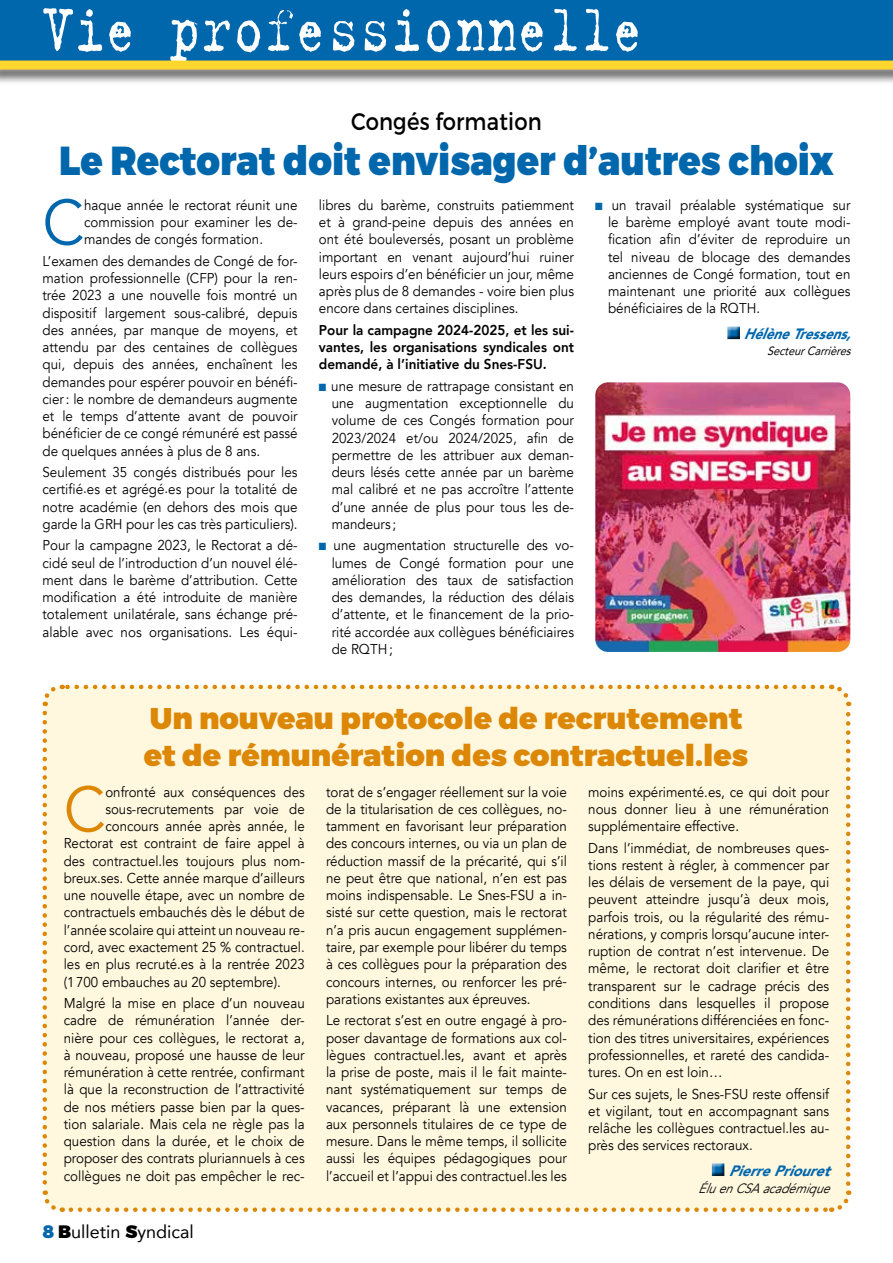
<style>
.page{position:relative;width:893px;height:1263px;background:#fff}
.page>*{position:absolute;margin:0;border:0;box-sizing:border-box;transform-origin:0 0}
.t1{font:72px "Trixie Text";color:#fff;scale:.8 1}
.t2{font:63px "Avenir";color:#0067ad;scale:.94 1}
.t3{font:63px "Avenir";color:#dc8705;scale:.94 1}
.t4{font:900 40.5px "Montserrat";color:#0067ad;scale:.9 1}
.t5{font:900 30px/37.2px "Montserrat";color:#dc8705}
.t6{font:24px "Montserrat";letter-spacing:.01em;color:#000;scale:.88 1}
.t7{font:18px "Avenir";color:#000}
.t8{font:italic 900 15px "Avenir";color:#0067ad;scale:.9 1}
.t9{font:italic 900 15px "Avenir";color:#0067ad;scale:.96 1}
.t10{font:14.25px/17.2px "Avenir";color:#000;text-align:justify;scale:.94 1}
.t11{font:14.25px "Avenir";color:#000;scale:.93 1}
.t12{font:800 14.25px/17.2px "Avenir";color:#000;text-align:justify;scale:.95 1}
.t13{font:italic 13.5px "Avenir";color:#000;scale:.9 1}
.t14{font:italic 12px "Avenir";color:#000;scale:.9 1}
.s1{color:#0067ad}
.s2{font-family:"Montserrat";font-weight:900;color:#0067ad}
.s3{font-family:"Montserrat";font-weight:900}
</style>
<div class="page">
<div style="left:0;top:0;width:893px;height:61px;background:#0067ad"></div>
<div style="left:0;top:60px;width:893px;height:25px;background:#000;opacity:.65"></div>
<div style="left:0;top:61px;width:893px;height:9px;background:#ffd62d"></div>
<div style="left:727px;top:326px;width:15px;height:15px;background:#000;opacity:.75"></div>
<div style="left:45px;top:687px;width:803px;height:523px;background:#fff7de;border-radius:17px"></div>
<svg style="left:42px;top:713px;width:21px;height:499px"></svg>
<svg style="left:71px;top:1190px;width:781px;height:22px"></svg>
<svg style="left:830px;top:684px;width:22px;height:500px"></svg>
<svg style="left:42px;top:684px;width:780px;height:22px"></svg>
<div style="left:711px;top:1162px;width:15px;height:15px;background:#000;opacity:.75"></div>
<img style="left:595px;top:382px;width:255px;height:270px">
<h1 class="t1" style="left:43px;top:-13px;width:754px">Vie professionnelle</h1>
<h3 class="t6" style="left:351px;top:106px;width:218px">Congés formation</h3>
<h3 class="t4" style="left:59px;top:135px;width:862px">Le Rectorat doit envisager d’autres choix</h3>
<p class="t10" style="left:608px;top:197px;width:259px;text-indent:-13px"><span class="s1">■</span> un travail préalable systématique sur le barème employé avant toute modi&shy;fication afin d’éviter de reproduire un tel niveau de blocage des demandes anciennes de Congé formation, tout en maintenant une priorité aux collègues bénéficiaires de la RQTH.</p>
<p class="t8" style="left:744px;top:321px;width:128px">HélèneTressens,</p>
<p class="t14" style="left:767px;top:341px;width:100px">SecteurCarrières</p>
<h2 class="t2" style="left:43px;top:185px;width:46px">C</h2>
<p class="t10" style="left:84px;top:197px;width:229px">haque année le rectorat réunit une commission pour examiner les de&shy;mandes de congés formation.</p>
<p class="t10" style="left:43px;top:253px;width:273px">L’examen des demandes de Congé de for&shy;mation professionnelle (CFP) pour la ren&shy;trée 2023 a une nouvelle fois montré un dispositif largement sous-calibré, depuis des années, par manque de moyens, et attendu par des centaines de collègues qui, depuis des années, enchaînent les demandes pour espérer pouvoir en bénéfi&shy;cier: le nombre de demandeurs augmente et le temps d’attente avant de pouvoir bénéficier de ce congé rémunéré est passé de quelques années à plus de 8 ans.</p>
<p class="t10" style="left:43px;top:464px;width:273px">Seulement 35 congés distribués pour les certifié.es et agrégé.es pour la totalité de notre académie (en dehors des mois que garde la GRH pour les cas très particuliers).</p>
<p class="t10" style="left:43px;top:537px;width:273px">Pour la campagne 2023, le Rectorat a dé&shy;cidé seul de l’introduction d’un nouvel élé&shy;ment dans le barème d’attribution. Cette modification a été introduite de manière totalement unilatérale, sans échange pré&shy;alable avec nos organisations. Les équi-</p>
<p class="t10" style="left:319px;top:197px;width:273px">libres du barème, construits patiemment et à grand-peine depuis des années en ont été bouleversés, posant un problème important en venant aujourd’hui ruiner leurs espoirs d’en bénéficier un jour, même après plus de 8 demandes - voire bien plus encore dans certaines disciplines.</p>
<p class="t12" style="left:319px;top:321px;width:270px">Pour la campagne 2024-2025, et les sui&shy;vantes, les organisations syndicales ont demandé, à l’initiative du Snes-FSU.</p>
<p class="t10" style="left:332px;top:378px;width:259px;text-indent:-13px"><span class="s1">■</span> une mesure de rattrapage consistant en une augmentation exceptionnelle du volume de ces Congés formation pour 2023/2024 et/ou 2024/2025, afin de permettre de les attribuer aux deman&shy;deurs lésés cette année par un barème mal calibré et ne pas accroître l’attente d’une année de plus pour tous les de&shy;mandeurs ;</p>
<p class="t10" style="left:332px;top:537px;width:259px;text-indent:-13px"><span class="s1">■</span> une augmentation structurelle des vo&shy;lumes de Congé formation pour une amélioration des taux de satisfaction des demandes, la réduction des délais d’attente, et le financement de la prio&shy;rité accordée aux collègues bénéficiaires de RQTH;</p>
<h3 class="t5" style="left:144px;top:700px;width:606px">Un nouveau protocole de recrutement et de rémunération des contractuel.les</h3>
<h2 class="t3" style="left:64px;top:772px;width:46px">C</h2>
<p class="t11" style="left:105px;top:783px;width:216px">onfronté aux conséquences des</p>
<p class="t11" style="left:105px;top:800px;width:216px">sous-recrutements par voie de</p>
<p class="t11" style="left:105px;top:818px;width:216px">concours année après année, le</p>
<p class="t11" style="left:64px;top:835px;width:261px">Rectorat est contraint de faire appel à</p>
<p class="t11" style="left:64px;top:852px;width:261px">des contractuel.les toujours plus nom-</p>
<p class="t11" style="left:64px;top:869px;width:261px">breux.ses. Cette année marque d’ailleurs</p>
<p class="t11" style="left:64px;top:887px;width:261px">une nouvelle étape, avec un nombre de</p>
<p class="t11" style="left:64px;top:904px;width:261px">contractuels embauchés dès le début de</p>
<p class="t11" style="left:64px;top:921px;width:261px">l’année scolaire qui atteint un nouveau re-</p>
<p class="t11" style="left:64px;top:938px;width:261px">cord, avec exactement 25 % contractuel.</p>
<p class="t11" style="left:64px;top:956px;width:261px">les en plus recruté.es à la rentrée 2023</p>
<p class="t11" style="left:64px;top:973px;width:235px">(1700 embauches au 20 septembre).</p>
<p class="t10" style="left:64px;top:995px;width:258px">Malgré la mise en place d’un nouveau cadre de rémunération l’année der&shy;nière pour ces collègues, le rectorat a, à nouveau, proposé une hausse de leur rémunération à cette rentrée, confirmant là que la reconstruction de l’attractivité de nos métiers passe bien par la ques&shy;tion salariale. Mais cela ne règle pas la question dans la durée, et le choix de proposer des contrats pluriannuels à ces collègues ne doit pas empêcher le rec-</p>
<p class="t7" style="left:43px;top:1218px;width:153px"><span class="s2">8</span> <span class="s3">B</span>ulletin <span class="s3">S</span>yndical</p>
<p class="t10" style="left:326px;top:783px;width:258px">torat de s’engager réellement sur la voie de la titularisation de ces collègues, no&shy;tamment en favorisant leur préparation des concours internes, ou via un plan de réduction massif de la précarité, qui s’il ne peut être que national, n’en est pas moins indispensable. Le Snes-FSU a in&shy;sisté sur cette question, mais le rectorat n’a pris aucun engagement supplémen&shy;taire, par exemple pour libérer du temps à ces collègues pour la préparation des concours internes, ou renforcer les pré&shy;parations existantes aux épreuves.</p>
<p class="t10" style="left:326px;top:1012px;width:258px">Le rectorat s’est en outre engagé à pro&shy;poser davantage de formations aux col&shy;lègues contractuel.les, avant et après la prise de poste, mais il le fait mainte&shy;nant systématiquement sur temps de vacances, préparant là une extension aux personnels titulaires de ce type de mesure. Dans le même temps, il sollicite aussi les équipes pédagogiques pour l’accueil et l’appui des contractuel.les les</p>
<p class="t10" style="left:588px;top:783px;width:258px">moins expérimenté.es, ce qui doit pour nous donner lieu à une rémunération supplémentaire effective.</p>
<p class="t10" style="left:588px;top:839px;width:258px">Dans l’immédiat, de nombreuses ques&shy;tions restent à régler, à commencer par les délais de versement de la paye, qui peuvent atteindre jusqu’à deux mois, parfois trois, ou la régularité des rému&shy;nérations, y compris lorsqu’aucune inter&shy;ruption de contrat n’est intervenue. De même, le rectorat doit clarifier et être transparent sur le cadrage précis des conditions dans lesquelles il propose des rémunérations différenciées en fonc&shy;tion des titres universitaires, expériences professionnelles, et rareté des candida&shy;tures. On en est loin…</p>
<p class="t10" style="left:588px;top:1085px;width:258px">Sur ces sujets, le Snes-FSU reste offensif et vigilant, tout en accompagnant sans relâche les collègues contractuel.les au&shy;près des services rectoraux.</p>
<p class="t9" style="left:729px;top:1158px;width:114px">PierrePriouret</p>
<p class="t13" style="left:698px;top:1180px;width:152px">ÉluenCSAacadémique</p>
</div>
